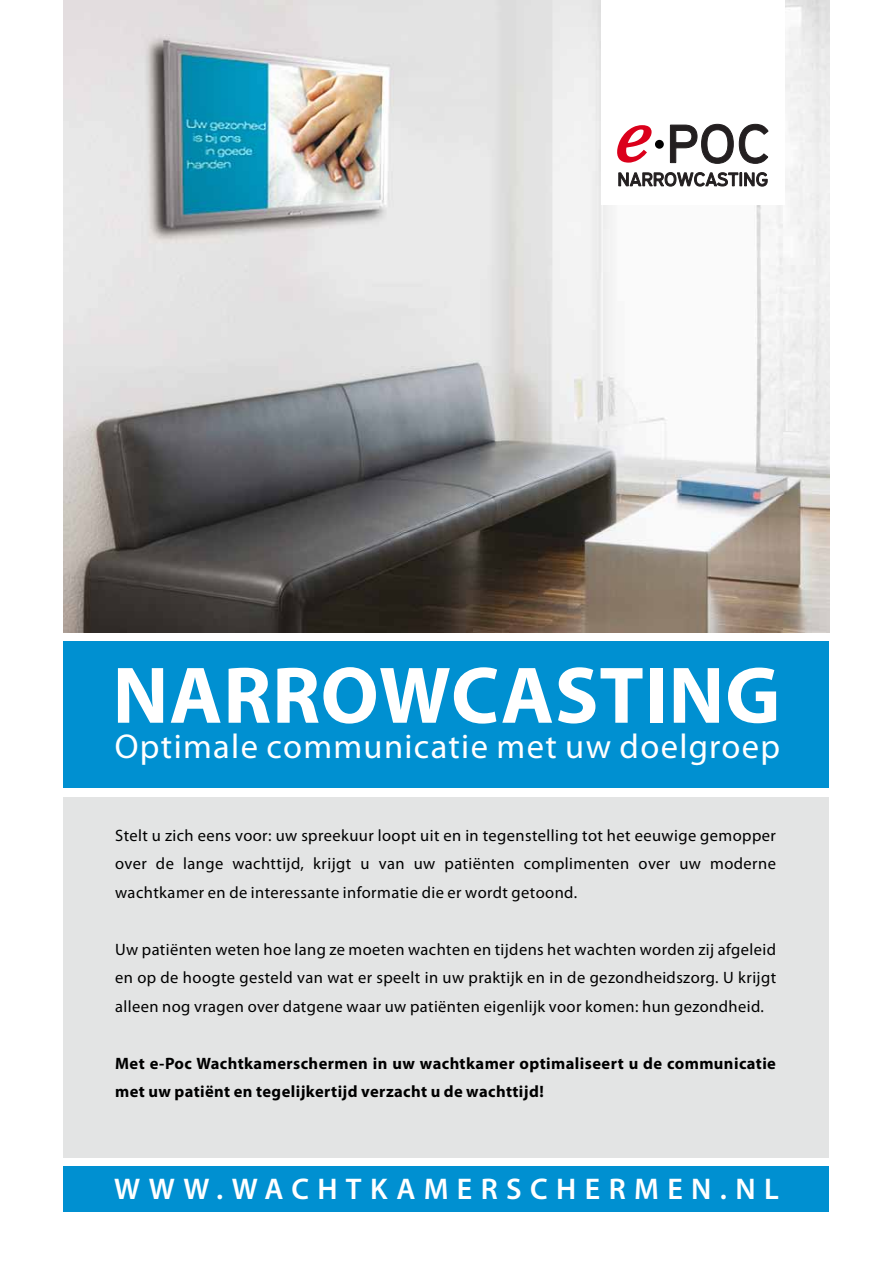
<style>
.page{position:relative;width:893px;height:1263px;background:#fff}
.page>*{position:absolute;margin:0;border:0;box-sizing:border-box;transform-origin:0 0}
.t1{font:700 81px "Myriad Pro";letter-spacing:.01em;color:#fff}
.t2{font:34.5px "Myriad Pro";letter-spacing:.04em;color:#fff}
.t3{font:600 30px "Myriad Pro";letter-spacing:.28em;color:#fff}
.t4{font:16.5px/28.5px "Myriad Pro";letter-spacing:.025em;color:#000;text-align:justify}
.t5{font:700 16.5px/28.5px "Myriad Pro";letter-spacing:.025em;color:#000}
</style>
<div class="page">
<img style="left:64px;top:0;width:765px;height:632px">
<div style="left:64px;top:641px;width:765px;height:147px;background:#0090d1"></div>
<div style="left:64px;top:797px;width:765px;height:360px;background:#e3e4e4"></div>
<div style="left:601px;top:0;width:183px;height:204px;background:#fff"></div>
<div style="left:64px;top:1167px;width:765px;height:45px;background:#0090d1"></div>
<svg style="left:618px;top:172px;width:150px;height:14px"></svg>
<svg style="left:670px;top:124px;width:98px;height:40px"></svg>
<svg style="left:617px;top:125px;width:35px;height:38px"></svg>
<div style="left:655px;top:140px;width:9px;height:9px;background:#000;border-radius:50%"></div>
<h1 class="t1" style="left:113px;top:643px;width:669px">NARROWCASTING</h1>
<h2 class="t2" style="left:115px;top:725px;width:667px">Optimale communicatie met uw doelgroep</h2>
<p class="t4" style="left:115px;top:821px;width:662px">Stelt u zich eens voor: uw spreekuur loopt uit en in tegenstelling tot het eeuwige gemopper over de lange wachttijd, krijgt u van uw patiënten complimenten over uw moderne wachtkamer en de interessante informatie die er wordt getoond.</p>
<p class="t4" style="left:115px;top:935px;width:662px">Uw patiënten weten hoe lang ze moeten wachten en tijdens het wachten worden zij afgeleid en op de hoogte gesteld van wat er speelt in uw praktijk en in de gezondheidszorg. U krijgt alleen nog vragen over datgene waar uw patiënten eigenlijk voor komen: hun gezondheid.</p>
<p class="t5" style="left:115px;top:1048px;width:662px">Met e-Poc Wachtkamerschermen in uw wachtkamer optimaliseert u de communicatie met uw patiënt en tegelijkertijd verzacht u de wachttijd!</p>
<h3 class="t3" style="left:114px;top:1169px;width:666px">WWW.WACHTKAMERSCHERMEN.NL</h3>
</div>
